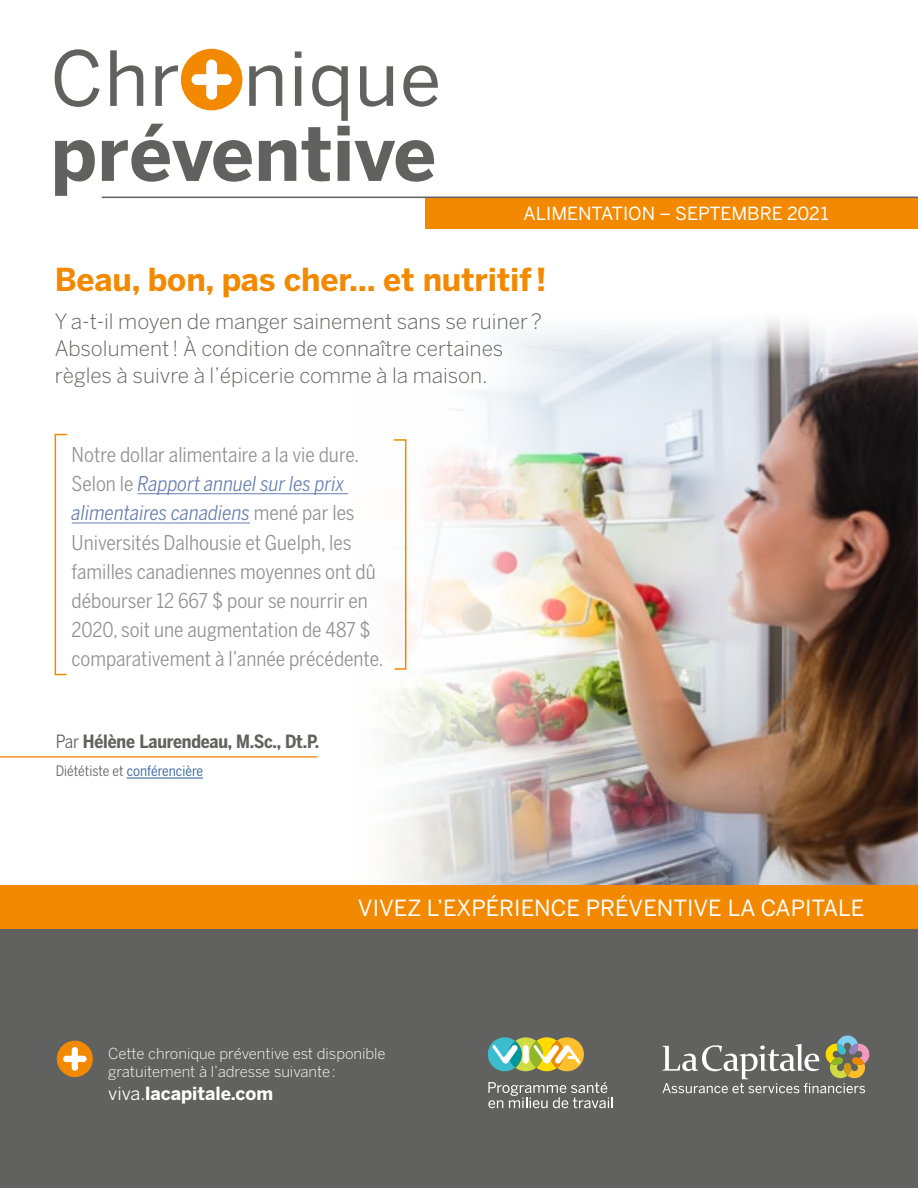
<style>
.page{position:relative;width:918px;height:1188px;background:#fff}
.page>*{position:absolute;margin:0;border:0;box-sizing:border-box;transform-origin:0 0}
.t1{font:700 75px "Benton Sans";color:#616160}
.t2{font:75px "Benton Sans";letter-spacing:.015em;color:#616160}
.t3{font:700 31.5px "Benton Sans";letter-spacing:-.005em;color:#f28900}
.t4{font:22.2px "Benton Sans";color:#fff}
.t5{font:300 21px/27px "Benton Sans";color:#616160}
.t6{font:20.25px/29.2px "Benton Sans Cond";color:#909190}
.t7{font:700 18.15px "Benton Sans Cond";letter-spacing:-.01em;color:#616160}
.t8{font:18px "Benton Sans";color:#fff}
.t9{font:700 18px "Benton Sans";color:#fff}
.t10{font:300 15px/17.2px "Benton Sans";letter-spacing:-.005em;color:#fff}
.t11{font:14.25px "Benton Sans Cond";color:#295b97}
.s1{font-style:italic;color:#6980b2}
.s2{font-weight:400}
.s3{color:#616160}
</style>
<div class="page">
<img style="left:331px;top:319px;width:587px;height:567px">
<div style="left:0;top:424px;width:422px;height:263px;background:#fff"></div>
<div style="left:0;top:929px;width:918px;height:259px;background:#616160"></div>
<div style="left:181px;top:49px;width:61px;height:61px;background:#f28900;border-radius:50%"></div>
<svg style="left:192px;top:59px;width:40px;height:41px"></svg>
<div style="left:426px;top:197px;width:492px;height:32px;background:#f28900"></div>
<hr style="left:102px;top:197px;width:816px;height:1px;background:#616160">
<div style="left:0;top:886px;width:918px;height:43px;background:#f28900"></div>
<svg style="left:662px;top:1036px;width:208px;height:57px"></svg>
<svg style="left:488px;top:1082px;width:125px;height:26px"></svg>
<svg style="left:488px;top:1037px;width:96px;height:34px;background:#afbf78"></svg>
<div style="left:57px;top:1041px;width:36px;height:36px;background:#f28900;border-radius:50%"></div>
<svg style="left:63px;top:1047px;width:24px;height:24px"></svg>
<hr style="left:137px;top:493px;width:211px;height:1px;background:#6980b2">
<hr style="left:72px;top:523px;width:178px;height:1px;background:#6980b2">
<svg style="left:54px;top:433px;width:14px;height:243px"></svg>
<svg style="left:393px;top:439px;width:14px;height:231px"></svg>
<hr style="left:127px;top:778px;width:76px;height:1px;background:#295b97">
<hr style="left:0;top:756px;width:318px;height:2px;background:#f28900">
<h1 class="t2" style="left:51px;top:34px;width:392px">Chr nique</h1>
<h1 class="t1" style="left:51px;top:109px;width:388px">préventive</h1>
<p class="t8" style="left:524px;top:203px;width:307px">ALIMENTATION – SEPTEMBRE 2021</p>
<h2 class="t3" style="left:55px;top:261px;width:494px">Beau, bon, pas cher… et nutritif !</h2>
<p class="t5" style="left:55px;top:307px;width:489px">Y a-t-il moyen de manger sainement sans se ruiner?<br>Absolument! À condition de connaître certaines règles à suivre à l’épicerie comme à la maison.</p>
<p class="t6" style="left:72px;top:440px;width:313px">Notre dollar alimentaire a la vie dure.<br>Selon le <span class="s1">Rapport annuel sur les prix alimentaires canadiens</span> mené par les Universités Dalhousie et Guelph, les familles canadiennes moyennes ont dû débourser 12 667 $ pour se nourrir en 2020, soit une augmentation de 487 $ comparativement à l’année précédente.</p>
<p class="t7" style="left:56px;top:730px;width:265px"><span class="s2">Par</span> Hélène Laurendeau, M.Sc., Dt.P.</p>
<p class="t11" style="left:56px;top:763px;width:149px"><span class="s3">Diététiste et</span> conférencière</p>
<p class="t4" style="left:358px;top:895px;width:508px">VIVEZ L’EXPÉRIENCE PRÉVENTIVE LA CAPITALE</p>
<p class="t10" style="left:108px;top:1045px;width:279px">Cette chronique préventive est disponible gratuitement à l’adresse suivante:</p>
<p class="t9" style="left:108px;top:1083px;width:166px"><span class="s2">viva.</span>lacapitale.com</p>
</div>
